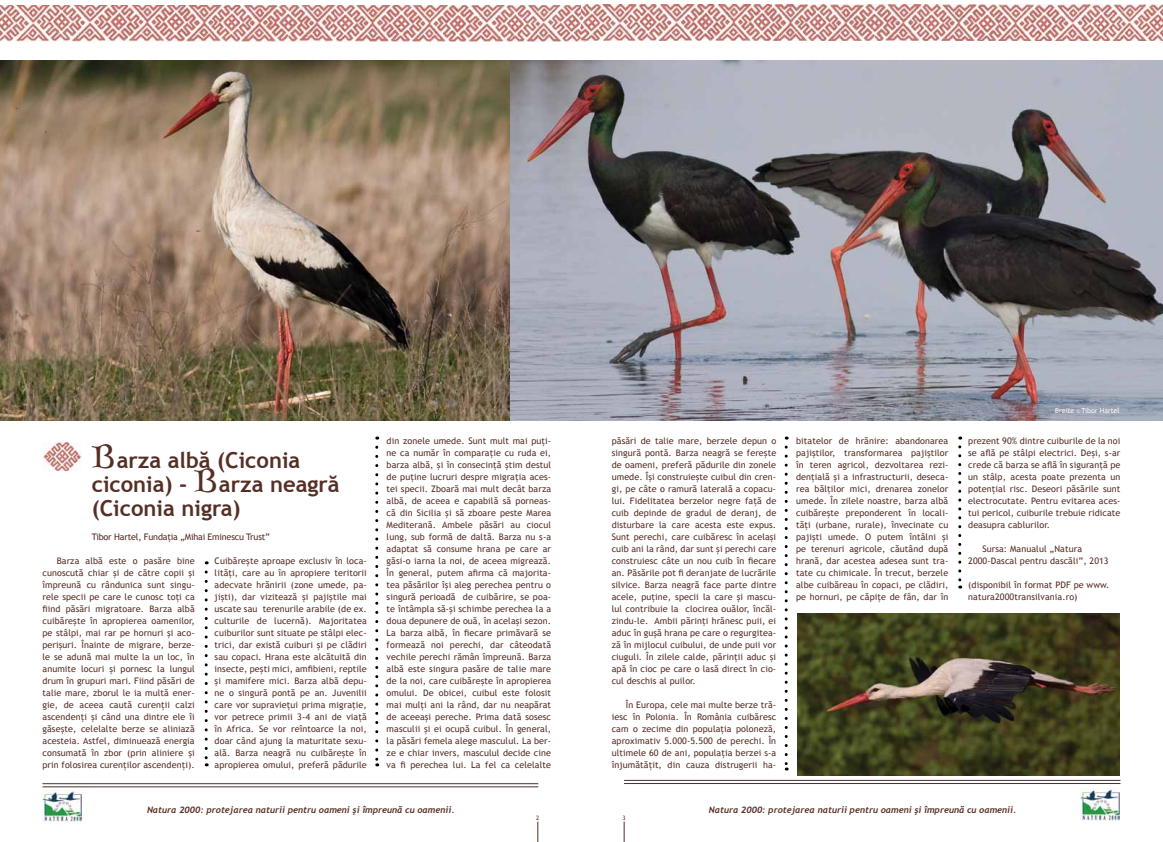
<style>
.page{position:relative;width:1163px;height:842px;background:#fff}
.page>*{position:absolute;margin:0;border:0;box-sizing:border-box;transform-origin:0 0}
.t1{font:700 22px/24px "Trebuchet MS";color:#552f25}
.t2{font:9px/12px "Trebuchet MS";letter-spacing:.01em;color:#552f25;text-align:justify}
.t3{font:italic 700 9px "Trebuchet";color:#552f25}
.t4{font:9px "Trebuchet MS";letter-spacing:-.02em;color:#552f25}
.t5{font:7px "Trebuchet MS";color:#fff}
.t6{font:6px "Trebuchet MS";color:#552f25}
.s1{font-family:"Hingham Text Normal";font-weight:400;font-size:34px}
.s2{font-size:5.5px}
</style>
<div class="page">
<svg style="left:624px;top:821px;width:1px;height:21px"></svg>
<img style="left:0;top:5px;width:585px;height:37px">
<hr style="left:624px;top:783px;width:496px;height:1px;background:#48302e">
<hr style="left:624px;top:780px;width:496px;height:1px;background:#48302e">
<img style="left:1080px;top:789px;width:39px;height:31px">
<hr style="left:42px;top:787px;width:496px;height:1px;background:#48302e">
<hr style="left:42px;top:783px;width:496px;height:1px;background:#48302e">
<img style="left:42px;top:790px;width:40px;height:32px">
<img style="left:43px;top:442px;width:39px;height:28px">
<svg style="left:537px;top:821px;width:1px;height:21px"></svg>
<img style="left:581px;top:5px;width:581px;height:36px">
<svg style="left:375px;top:447px;width:3px;height:319px"></svg>
<svg style="left:205px;top:572px;width:3px;height:194px"></svg>
<svg style="left:784px;top:447px;width:3px;height:323px"></svg>
<svg style="left:958px;top:447px;width:3px;height:142px"></svg>
<img style="left:0;top:60px;width:1162px;height:360px">
<img style="left:797px;top:613px;width:322px;height:163px">
<h1 class="t1" style="left:92px;top:448px;width:249px"><span class="s1">B</span>arza albă (Ciconia ciconia) - <span class="s1">B</span>arza neagră (Ciconia nigra)</h1>
<p class="t2" style="left:43px;top:555px;width:154px;text-indent:14px">Barza albă este o pasăre bine cunoscută chiar şi de către copii şi împreună cu rândunica sunt singu&shy;rele specii pe care le cunosc toţi ca fiind păsări migratoare. Barza albă cuibăreşte în apropierea oamenilor, pe stâlpi, mai rar pe hornuri şi aco&shy;perişuri. Înainte de migrare, berze&shy;le se adună mai multe la un loc, în anumite locuri şi pornesc la lungul drum în grupuri mari. Fiind păsări de talie mare, zborul le ia multă ener&shy;gie, de aceea caută curenţii calzi ascendenţi şi când una dintre ele îi găseşte, celelalte berze se aliniază acesteia. Astfel, diminuează energia consumată în zbor (prin aliniere şi prin folosirea curenţilor ascendenţi).</p>
<p class="t2" style="left:214px;top:555px;width:154px">Cuibăreşte aproape exclusiv în loca&shy;lităţi, care au în apropiere teritorii adecvate hrănirii (zone umede, pa&shy;jişti), dar vizitează şi pajiştile mai uscate sau terenurile arabile (de ex. culturile de lucernă). Majoritatea cuiburilor sunt situate pe stâlpi elec&shy;trici, dar există cuiburi şi pe clădiri sau copaci. Hrana este alcătuită din insecte, peşti mici, amfibieni, reptile şi mamifere mici. Barza albă depu&shy;ne o singură pontă pe an. Juvenilii care vor supravieţui prima migraţie, vor petrece primii 3-4 ani de viaţă în Africa. Se vor reîntoarce la noi, doar când ajung la maturitate sexu&shy;ală. Barza neagră nu cuibăreşte în apropierea omului, preferă pădurile</p>
<p class="t4" style="left:92px;top:531px;width:180px">Tibor Hartel, Fundația „Mihai Eminescu Trust”</p>
<p class="t2" style="left:386px;top:435px;width:166px">din zonele umede. Sunt mult mai puţi&shy;ne ca număr în comparaţie cu ruda ei, barza albă, şi în consecinţă ştim destul de puţine lucruri despre migraţia aces&shy;tei specii. Zboară mai mult decât barza albă, de aceea e capabilă să porneas&shy;că din Sicilia şi să zboare peste Marea Mediterană. Ambele păsări au ciocul lung, sub formă de daltă. Barza nu s-a adaptat să consume hrana pe care ar găsi-o iarna la noi, de aceea migrează.<br>În general, putem afirma că majorita&shy;tea păsărilor îşi aleg perechea pentru o singură perioadă de cuibărire, se poa&shy;te întâmpla să-şi schimbe perechea la a doua depunere de ouă, în acelaşi sezon.<br>La barza albă, în fiecare primăvară se formează noi perechi, dar câteodată vechile perechi rămân împreună. Barza albă este singura pasăre de talie mare de la noi, care cuibăreşte în apropierea omului. De obicei, cuibul este folosit mai mulţi ani la rând, dar nu neapărat de aceeaşi pereche. Prima dată sosesc masculii şi ei ocupă cuibul. În general, la păsări femela alege masculul. La ber&shy;ze e chiar invers, masculul decide cine va fi perechea lui. La fel ca celelalte</p>
<p class="t2" style="left:611px;top:435px;width:166px">păsări de talie mare, berzele depun o singură pontă. Barza neagră se fereşte de oameni, preferă pădurile din zonele umede. Îşi construieşte cuibul din cren&shy;gi, pe câte o ramură laterală a copacu&shy;lui. Fidelitatea berzelor negre faţă de cuib depinde de gradul de deranj, de disturbare la care acesta este expus.<br>Sunt perechi, care cuibăresc în acelaşi cuib ani la rând, dar sunt şi perechi care construiesc câte un nou cuib în fiecare an. Păsările pot fi deranjate de lucrările silvice. Barza neagră face parte dintre acele, puţine, specii la care şi mascu&shy;lul contribuie la clocirea ouălor, încăl&shy;zindu-le. Ambii părinţi hrănesc puii, ei aduc în guşă hrana pe care o regurgitea&shy;ză în mijlocul cuibului, de unde puii vor ciuguli. În zilele calde, părinţii aduc şi apă în cioc pe care o lasă direct în cio&shy;cul deschis al puilor.</p>
<p class="t2" style="left:611px;top:699px;width:166px;text-indent:14px">În Europa, cele mai multe berze tră&shy;iesc în Polonia. În România cuibăresc cam o zecime din populaţia poloneză, aproximativ 5.000-5.500 de perechi. În ultimele 60 de ani, populaţia berzei s-a înjumătăţit, din cauza distrugerii ha-</p>
<p class="t5" style="left:1054px;top:407px;width:66px">Breite <span class="s2">©</span> Tibor Hartel</p>
<p class="t2" style="left:796px;top:435px;width:154px">bitatelor de hrănire: abandonarea pajiştilor, transformarea pajiştilor în teren agricol, dezvoltarea rezi&shy;denţială şi a infrastructurii, deseca&shy;rea bălţilor mici, drenarea zonelor umede. În zilele noastre, barza albă cuibăreşte preponderent în locali&shy;tăţi (urbane, rurale), învecinate cu pajişti umede. O putem întâlni şi pe terenuri agricole, căutând după hrană, dar acestea adesea sunt tra&shy;tate cu chimicale. În trecut, berzele albe cuibăreau în copaci, pe clădiri, pe hornuri, pe căpiţe de fân, dar în</p>
<p class="t2" style="left:968px;top:435px;width:154px">prezent 90% dintre cuiburile de la noi se află pe stâlpi electrici. Deşi, s-ar crede că barza se află în siguranţă pe un stâlp, acesta poate prezenta un potenţial risc. Deseori păsările sunt electrocutate. Pentru evitarea aces&shy;tui pericol, cuiburile trebuie ridicate deasupra cablurilor.</p>
<p class="t2" style="left:968px;top:543px;width:142px;text-indent:14px">Sursa: Manualul „Natura<br>2000-Dascal pentru dascăli”, 2013</p>
<p class="t2" style="left:968px;top:579px;width:143px">(disponibil în format PDF pe www. natura2000transilvania.ro)</p>
<p class="t3" style="left:147px;top:804px;width:309px">Natura 2000: protejarea naturii pentru oameni şi împreună cu oamenii.</p>
<p class="t3" style="left:708px;top:804px;width:309px">Natura 2000: protejarea naturii pentru oameni şi împreună cu oamenii.</p>
<p class="t6" style="left:622px;top:814px;width:5px">3</p>
<p class="t6" style="left:536px;top:814px;width:5px">2</p>
</div>
